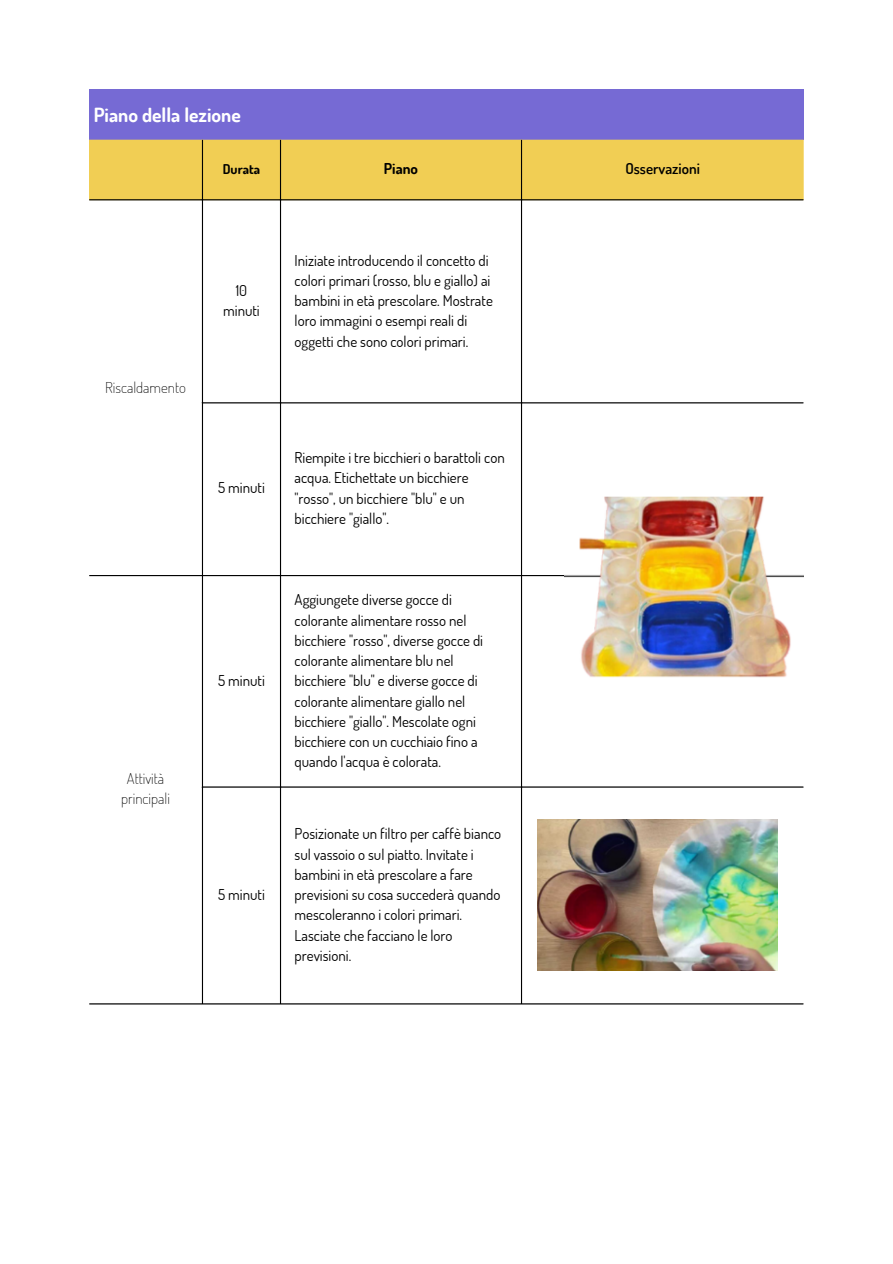
<style>
.page{position:relative;width:893px;height:1264px;background:#fff}
.page>*{position:absolute;margin:0;border:0;box-sizing:border-box;transform-origin:0 0}
.t1{font:700 19.5px "Dosis";color:#fff}
.t2{font:15px/20.2px "Dosis";color:#000}
.t3{font:200 15px/20.2px "Dosis";color:#000;text-align:center}
.t4{font:600 15px "Dosis";color:#000}
.t5{font:700 15px "Dosis";color:#000}
.t6{font:700 13.5px "Dosis";color:#000}
</style>
<div class="page">
<div style="left:89px;top:89px;width:714px;height:51px;background:#766ad4"></div>
<div style="left:89px;top:140px;width:714px;height:59px;background:#f1ce54"></div>
<hr style="left:202px;top:140px;width:1px;height:863px;background:#000">
<hr style="left:280px;top:140px;width:1px;height:863px;background:#000">
<hr style="left:521px;top:140px;width:1px;height:863px;background:#000">
<hr style="left:89px;top:199px;width:714px;height:1px;background:#000">
<hr style="left:202px;top:402px;width:601px;height:1px;background:#000">
<hr style="left:89px;top:575px;width:714px;height:1px;background:#000">
<hr style="left:202px;top:786px;width:601px;height:1px;background:#000">
<hr style="left:89px;top:1003px;width:714px;height:1px;background:#000">
<img style="left:564px;top:496px;width:239px;height:182px">
<img style="left:537px;top:819px;width:240px;height:151px">
<p class="t1" style="left:94px;top:102px;width:149px">Piano della lezione</p>
<p class="t6" style="left:223px;top:160px;width:39px">Durata</p>
<p class="t5" style="left:384px;top:158px;width:36px">Piano</p>
<p class="t4" style="left:625px;top:158px;width:76px">Osservazioni</p>
<p class="t3" style="left:105px;top:376px;width:82px">Riscaldamento</p>
<p class="t3" style="left:121px;top:768px;width:50px">Attività principali</p>
<p class="t2" style="left:223px;top:280px;width:38px;text-align:center">10 minuti</p>
<p class="t2" style="left:294px;top:249px;width:200px">Iniziate introducendo il concetto di colori primari (rosso, blu e giallo) ai bambini in età prescolare. Mostrate loro immagini o esempi reali di oggetti che sono colori primari.</p>
<p class="t2" style="left:218px;top:477px;width:48px">5 minuti</p>
<p class="t2" style="left:218px;top:670px;width:48px">5 minuti</p>
<p class="t2" style="left:218px;top:884px;width:48px">5 minuti</p>
<p class="t2" style="left:294px;top:447px;width:212px">Riempite i tre bicchieri o barattoli con acqua. Etichettate un bicchiere "rosso", un bicchiere "blu" e un bicchiere "giallo".</p>
<p class="t2" style="left:294px;top:589px;width:190px">Aggiungete diverse gocce di colorante alimentare rosso nel bicchiere "rosso", diverse gocce di colorante alimentare blu nel bicchiere "blu" e diverse gocce di colorante alimentare giallo nel bicchiere "giallo". Mescolate ogni bicchiere con un cucchiaio fino a quando l'acqua è colorata.</p>
<p class="t2" style="left:294px;top:823px;width:208px">Posizionate un filtro per caffè bianco sul vassoio o sul piatto. Invitate i bambini in età prescolare a fare previsioni su cosa succederà quando mescoleranno i colori primari.<br>Lasciate che facciano le loro previsioni.</p>
</div>
